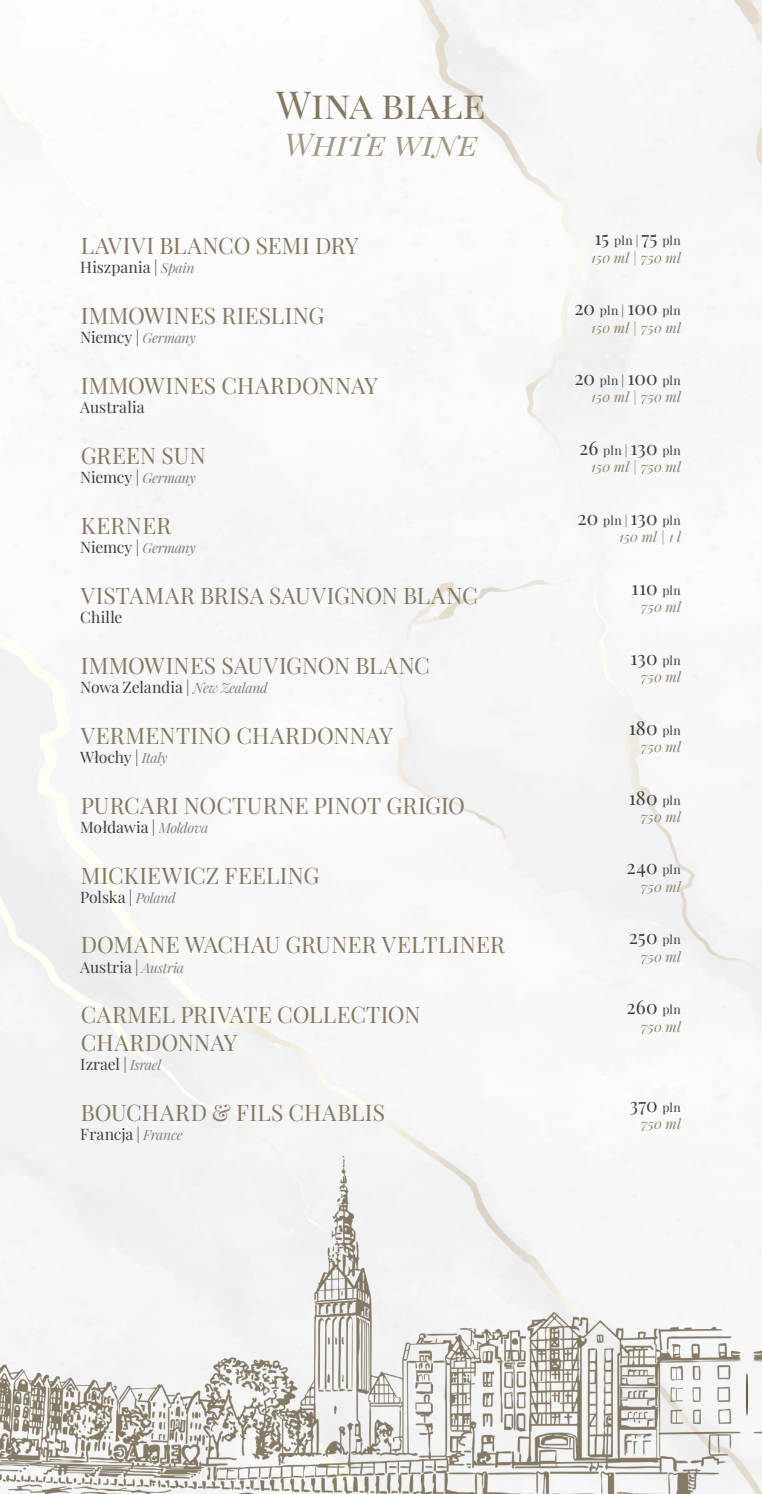
<style>
.page{position:relative;width:762px;height:1494px;background:#fff}
.page>*{position:absolute;margin:0;border:0;box-sizing:border-box;transform-origin:0 0}
.t1{font:38.5px "Playfair Display";color:#867860}
.t2{font:italic 31.5px "Playfair Display";letter-spacing:.04em;color:#a49885}
.opis_PL{font:22.75px/27.3px "Playfair Display";letter-spacing:.01em;color:#867860}
.Nazwa_dania{font:19.25px "Playfair Display";letter-spacing:.005em;color:#3e3e3f}
.opis_PL-2{font:15.75px "Playfair Display";color:#3e3e3f}
.Nazwa_dania-2{font:italic 14px "Playfair Display";letter-spacing:.005em;color:#90826c}
.Nazwa_dania-3{font:12.25px "Playfair Display";letter-spacing:.025em;color:#3e3e3f}
.s1{font-style:italic;font-size:14px;color:#808285}
.s2{font-size:19.25px}
.s3{font-size:12.25px}
</style>
<div class="page">
<img style="left:0;top:0;width:761px;height:1156px">
<img style="left:0;top:1156px;width:761px;height:337px">
<p class="t1" style="left:276px;top:74px;width:211px">Wina białe</p>
<p class="t2" style="left:284px;top:120px;width:189px">White wine</p>
<p class="opis_PL" style="left:81px;top:230px;width:279px">LAVIVI BLANCO SEMI DRY</p>
<p class="opis_PL-2" style="left:80px;top:255px;width:116px">Hiszpania | <span class="s1">Spain</span></p>
<p class="opis_PL" style="left:81px;top:300px;width:245px">IMMOWINES RIESLING</p>
<p class="opis_PL-2" style="left:80px;top:325px;width:117px">Niemcy | <span class="s1">Germany</span></p>
<p class="opis_PL" style="left:81px;top:370px;width:299px">IMMOWINES CHARDONNAY</p>
<p class="opis_PL-2" style="left:80px;top:395px;width:66px">Australia</p>
<p class="opis_PL" style="left:81px;top:440px;width:126px">GREEN SUN</p>
<p class="opis_PL-2" style="left:80px;top:465px;width:117px">Niemcy | <span class="s1">Germany</span></p>
<p class="opis_PL" style="left:81px;top:509px;width:92px">KERNER</p>
<p class="opis_PL-2" style="left:80px;top:535px;width:117px">Niemcy | <span class="s1">Germany</span></p>
<p class="opis_PL" style="left:81px;top:579px;width:398px">VISTAMAR BRISA SAUVIGNON BLANC</p>
<p class="opis_PL-2" style="left:80px;top:604px;width:44px">Chille</p>
<p class="opis_PL" style="left:81px;top:649px;width:351px">IMMOWINES SAUVIGNON BLANC</p>
<p class="opis_PL-2" style="left:80px;top:674px;width:189px">Nowa Zelandia | <span class="s1">New Zealand</span></p>
<p class="opis_PL" style="left:81px;top:719px;width:314px">VERMENTINO CHARDONNAY</p>
<p class="opis_PL-2" style="left:80px;top:744px;width:89px">Włochy | <span class="s1">Italy</span></p>
<p class="opis_PL" style="left:81px;top:789px;width:386px">PURCARI NOCTURNE PINOT GRIGIO</p>
<p class="opis_PL-2" style="left:80px;top:814px;width:130px">Mołdawia | <span class="s1">Moldova</span></p>
<p class="opis_PL" style="left:81px;top:859px;width:240px">MICKIEWICZ FEELING</p>
<p class="opis_PL-2" style="left:80px;top:884px;width:97px">Polska | <span class="s1">Poland</span></p>
<p class="opis_PL" style="left:81px;top:929px;width:426px">DOMANE WACHAU GRUNER VELTLINER</p>
<p class="opis_PL-2" style="left:80px;top:954px;width:105px">Austria | <span class="s1">Austria</span></p>
<p class="opis_PL" style="left:81px;top:999px;width:341px">CARMEL PRIVATE COLLECTION<br>CHARDONNAY</p>
<p class="opis_PL-2" style="left:80px;top:1051px;width:83px">Izrael | <span class="s1">Israel</span></p>
<p class="opis_PL" style="left:81px;top:1096px;width:306px">BOUCHARD &amp; FILS CHABLIS</p>
<p class="opis_PL-2" style="left:80px;top:1121px;width:104px">Francja | <span class="s1">France</span></p>
<p class="Nazwa_dania-3" style="left:594px;top:231px;width:88px"><span class="s2">15</span> pln | <span class="s2">75</span> pln</p>
<p class="Nazwa_dania-2" style="left:591px;top:246px;width:91px">150 ml | 750 ml</p>
<p class="Nazwa_dania-3" style="left:574px;top:301px;width:108px"><span class="s2">20</span> pln | <span class="s2">100</span> pln</p>
<p class="Nazwa_dania-2" style="left:591px;top:316px;width:91px">150 ml | 750 ml</p>
<p class="Nazwa_dania-3" style="left:574px;top:371px;width:108px"><span class="s2">20</span> pln | <span class="s2">100</span> pln</p>
<p class="Nazwa_dania-2" style="left:591px;top:386px;width:91px">150 ml | 750 ml</p>
<p class="Nazwa_dania-3" style="left:579px;top:440px;width:103px"><span class="s2">26</span> pln | <span class="s2">130</span> pln</p>
<p class="Nazwa_dania-2" style="left:591px;top:456px;width:91px">150 ml | 750 ml</p>
<p class="Nazwa_dania-3" style="left:577px;top:510px;width:105px"><span class="s2">20</span> pln | <span class="s2">130</span> pln</p>
<p class="Nazwa_dania-2" style="left:619px;top:526px;width:63px">150 ml | 1 l</p>
<p class="Nazwa_dania" style="left:631px;top:572px;width:51px">110 <span class="s3">pln</span></p>
<p class="Nazwa_dania-2" style="left:640px;top:596px;width:42px">750 ml</p>
<p class="Nazwa_dania" style="left:630px;top:642px;width:52px">130 <span class="s3">pln</span></p>
<p class="Nazwa_dania-2" style="left:640px;top:666px;width:42px">750 ml</p>
<p class="Nazwa_dania" style="left:628px;top:712px;width:54px">180 <span class="s3">pln</span></p>
<p class="Nazwa_dania-2" style="left:640px;top:736px;width:42px">750 ml</p>
<p class="Nazwa_dania" style="left:628px;top:782px;width:54px">180 <span class="s3">pln</span></p>
<p class="Nazwa_dania-2" style="left:640px;top:805px;width:42px">750 ml</p>
<p class="Nazwa_dania" style="left:626px;top:852px;width:56px">240 <span class="s3">pln</span></p>
<p class="Nazwa_dania-2" style="left:640px;top:875px;width:42px">750 ml</p>
<p class="Nazwa_dania" style="left:628px;top:922px;width:54px">250 <span class="s3">pln</span></p>
<p class="Nazwa_dania-2" style="left:640px;top:945px;width:42px">750 ml</p>
<p class="Nazwa_dania" style="left:626px;top:991px;width:56px">260 <span class="s3">pln</span></p>
<p class="Nazwa_dania-2" style="left:640px;top:1015px;width:42px">750 ml</p>
<p class="Nazwa_dania" style="left:629px;top:1089px;width:53px">370 <span class="s3">pln</span></p>
<p class="Nazwa_dania-2" style="left:640px;top:1112px;width:42px">750 ml</p>
</div>
